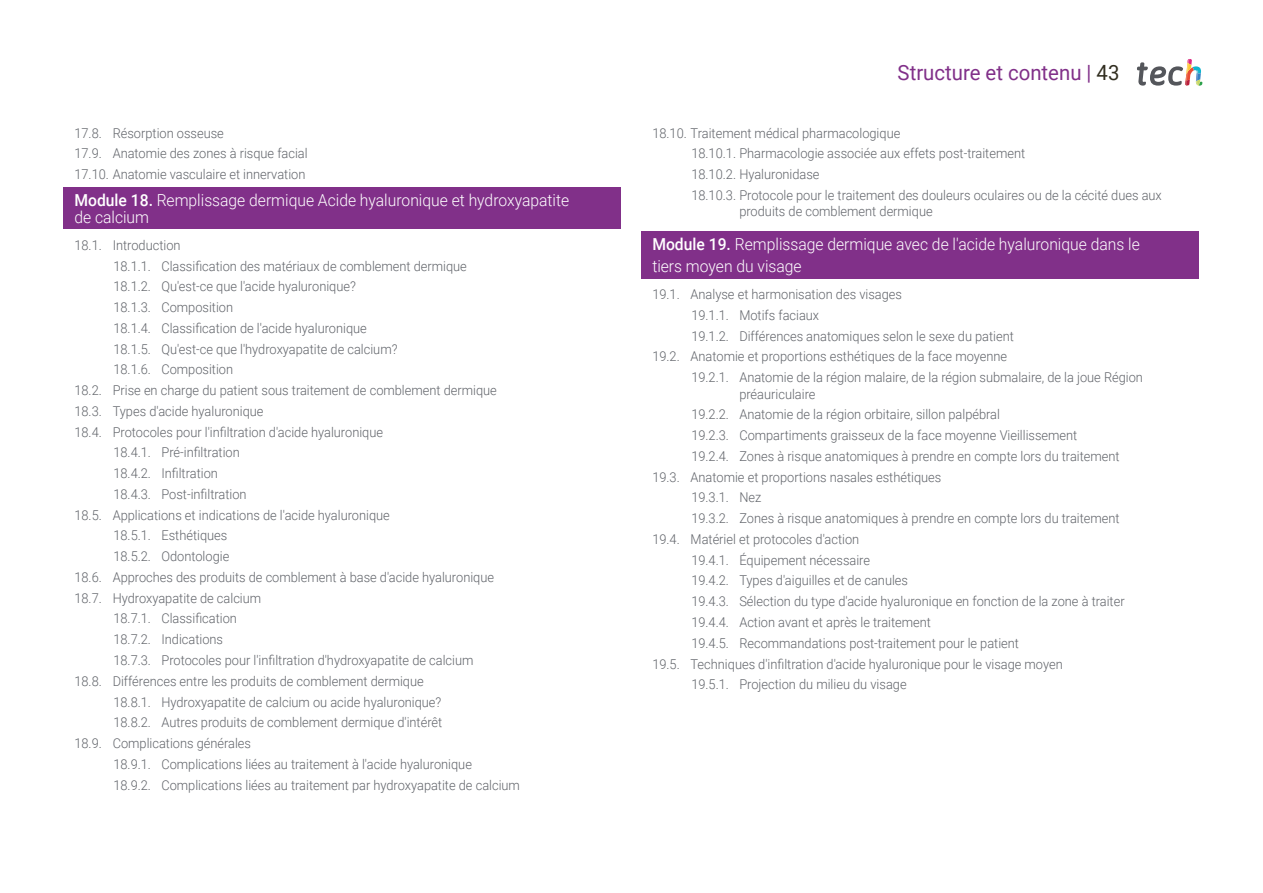
<style>
.page{position:relative;width:1263px;height:893px;background:#fff}
.page>*{position:absolute;margin:0;border:0;box-sizing:border-box;transform-origin:0 0}
.t1{font:21px "Roboto";color:#813089}
.t2{font:300 16.5px/16.5px "Roboto";color:#fff;scale:.95 1}
.t3{font:300 13.5px/20.7px "Roboto";color:#61646a;scale:.95 1}
.s1{font-weight:500}
.s2{color:#312e20}
</style>
<div class="page">
<div style="left:63px;top:188px;width:558px;height:41px;background:#813089"></div>
<div style="left:641px;top:231px;width:558px;height:47px;background:#813089"></div>
<svg style="left:1137px;top:59px;width:65px;height:27px"></svg>
<p class="t3" style="left:74px;top:122px;width:247px">17.8. Résorption osseuse<br>17.9. Anatomie des zones à risque facial<br>17.10. Anatomie vasculaire et innervation</p>
<p class="t2" style="left:74px;top:192px;width:522px"><span class="s1">Module 18.</span> Remplissage dermique Acide hyaluronique et hydroxyapatite de calcium</p>
<p class="t3" style="left:74px;top:234px;width:113px">18.1. Introduction</p>
<p class="t3" style="left:113px;top:255px;width:374px">18.1.1. Classification des matériaux de comblement dermique</p>
<p class="t3" style="left:113px;top:276px;width:257px">18.1.2. Qu'est-ce que l'acide hyaluronique?</p>
<p class="t3" style="left:113px;top:297px;width:128px">18.1.3. Composition</p>
<p class="t3" style="left:113px;top:317px;width:268px">18.1.4. Classification de l'acide hyaluronique</p>
<p class="t3" style="left:113px;top:338px;width:301px">18.1.5. Qu'est-ce que l'hydroxyapatite de calcium?</p>
<p class="t3" style="left:113px;top:359px;width:128px">18.1.6. Composition</p>
<p class="t3" style="left:74px;top:380px;width:446px">18.2. Prise en charge du patient sous traitement de comblement dermique</p>
<p class="t3" style="left:74px;top:400px;width:201px">18.3. Types d'acide hyaluronique</p>
<p class="t3" style="left:74px;top:421px;width:326px">18.4. Protocoles pour l'infiltration d'acide hyaluronique</p>
<p class="t3" style="left:113px;top:442px;width:134px">18.4.1. Pré-infiltration</p>
<p class="t3" style="left:113px;top:463px;width:111px">18.4.2. Infiltration</p>
<p class="t3" style="left:113px;top:483px;width:142px">18.4.3. Post-infiltration</p>
<p class="t3" style="left:74px;top:504px;width:334px">18.5. Applications et indications de l'acide hyaluronique</p>
<p class="t3" style="left:113px;top:525px;width:121px">18.5.1. Esthétiques</p>
<p class="t3" style="left:113px;top:546px;width:123px">18.5.2. Odontologie</p>
<p class="t3" style="left:74px;top:566px;width:443px">18.6. Approches des produits de comblement à base d'acide hyaluronique</p>
<p class="t3" style="left:74px;top:587px;width:198px">18.7. Hydroxyapatite de calcium</p>
<p class="t3" style="left:113px;top:608px;width:132px">18.7.1. Classification</p>
<p class="t3" style="left:113px;top:629px;width:117px">18.7.2. Indications</p>
<p class="t3" style="left:113px;top:649px;width:380px">18.7.3. Protocoles pour l'infiltration d'hydroxyapatite de calcium</p>
<p class="t3" style="left:74px;top:670px;width:369px">18.8. Différences entre les produits de comblement dermique</p>
<p class="t3" style="left:113px;top:691px;width:347px">18.8.1. Hydroxyapatite de calcium ou acide hyaluronique?</p>
<p class="t3" style="left:113px;top:712px;width:348px">18.8.2. Autres produits de comblement dermique d'intérêt</p>
<p class="t3" style="left:74px;top:732px;width:187px">18.9. Complications générales</p>
<p class="t3" style="left:113px;top:753px;width:379px">18.9.1. Complications liées au traitement à l'acide hyaluronique</p>
<p class="t3" style="left:113px;top:774px;width:429px">18.9.2. Complications liées au traitement par hydroxyapatite de calcium</p>
<h1 class="t1" style="left:898px;top:57px;width:223px">Structure et contenu | <span class="s2">43</span></h1>
<p class="t3" style="left:691px;top:122px;width:497px;text-indent:-39px">18.10. Traitement médical pharmacologique<br>18.10.1. Pharmacologie associée aux effets post-traitement<br>18.10.2. Hyaluronidase<br>18.10.3. Protocole pour le traitement des douleurs oculaires ou de la cécité dues aux</p>
<p class="t3" style="left:739px;top:201px;width:205px">produits de comblement dermique</p>
<p class="t2" style="left:652px;top:232px;width:515px;line-height:22.5px"><span class="s1">Module 19.</span> Remplissage dermique avec de l'acide hyaluronique dans le tiers moyen du visage</p>
<p class="t3" style="left:652px;top:284px;width:264px">19.1. Analyse et harmonisation des visages</p>
<p class="t3" style="left:691px;top:304px;width:136px">19.1.1. Motifs faciaux</p>
<p class="t3" style="left:691px;top:325px;width:341px">19.1.2. Différences anatomiques selon le sexe du patient</p>
<p class="t3" style="left:652px;top:346px;width:375px">19.2. Anatomie et proportions esthétiques de la face moyenne</p>
<p class="t3" style="left:691px;top:367px;width:477px">19.2.1. Anatomie de la région malaire, de la région submalaire, de la joue Région</p>
<p class="t3" style="left:739px;top:383px;width:82px">préauriculaire</p>
<p class="t3" style="left:691px;top:404px;width:326px">19.2.2. Anatomie de la région orbitaire, sillon palpébral</p>
<p class="t3" style="left:691px;top:425px;width:408px">19.2.3. Compartiments graisseux de la face moyenne Vieillissement</p>
<p class="t3" style="left:691px;top:445px;width:452px">19.2.4. Zones à risque anatomiques à prendre en compte lors du traitement</p>
<p class="t3" style="left:652px;top:466px;width:306px">19.3. Anatomie et proportions nasales esthétiques</p>
<p class="t3" style="left:691px;top:487px;width:75px">19.3.1. Nez</p>
<p class="t3" style="left:691px;top:508px;width:452px">19.3.2. Zones à risque anatomiques à prendre en compte lors du traitement</p>
<p class="t3" style="left:652px;top:528px;width:219px">19.4. Matériel et protocoles d'action</p>
<p class="t3" style="left:691px;top:549px;width:190px">19.4.1. Équipement nécessaire</p>
<p class="t3" style="left:691px;top:570px;width:230px">19.4.2. Types d'aiguilles et de canules</p>
<p class="t3" style="left:691px;top:591px;width:458px">19.4.3. Sélection du type d'acide hyaluronique en fonction de la zone à traiter</p>
<p class="t3" style="left:691px;top:611px;width:254px">19.4.4. Action avant et après le traitement</p>
<p class="t3" style="left:691px;top:632px;width:346px">19.4.5. Recommandations post-traitement pour le patient</p>
<p class="t3" style="left:652px;top:653px;width:433px">19.5. Techniques d'infiltration d'acide hyaluronique pour le visage moyen</p>
<p class="t3" style="left:691px;top:674px;width:228px">19.5.1. Projection du milieu du visage</p>
</div>
